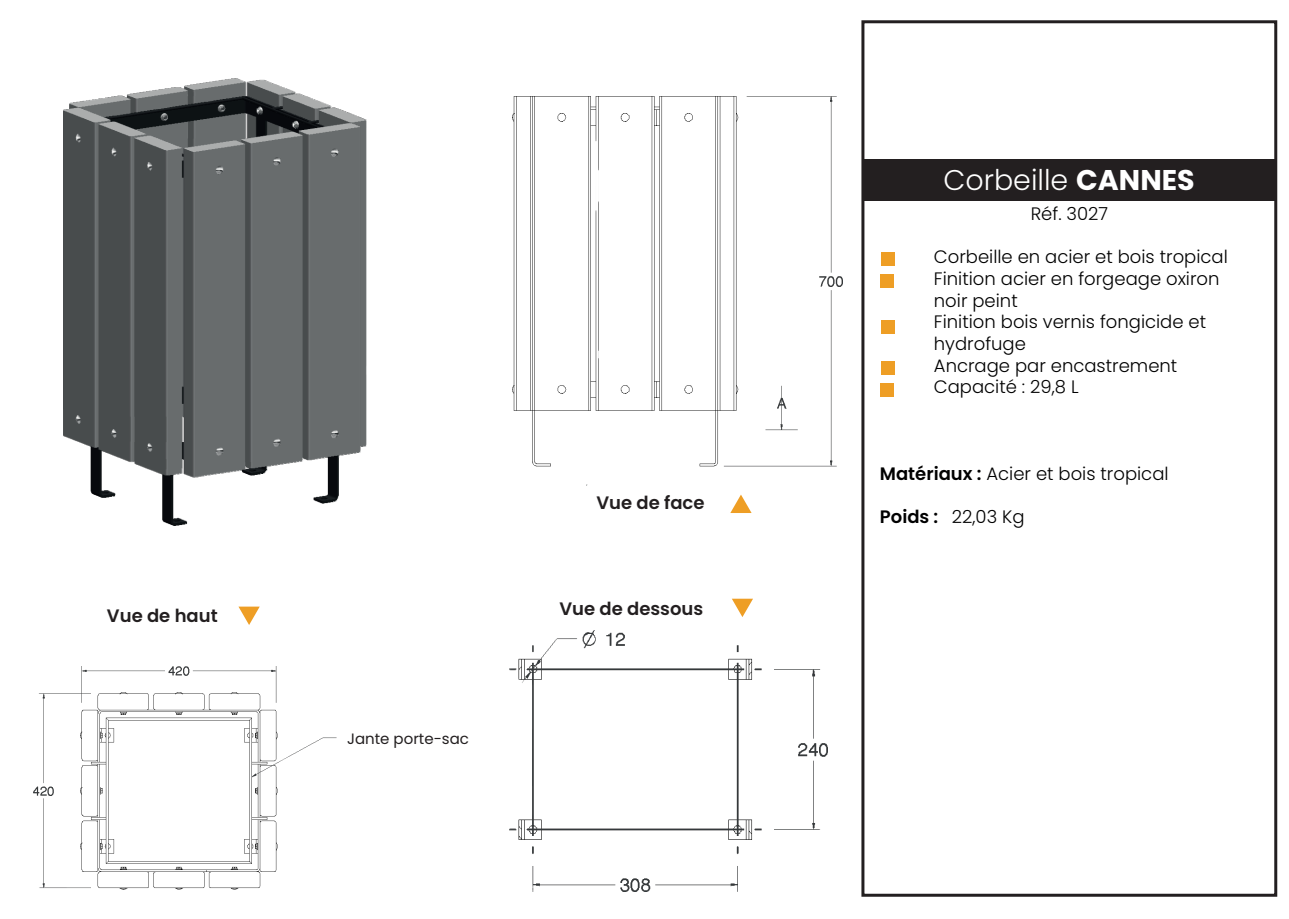
<style>
.page{position:relative;width:1289px;height:919px;background:#fff}
.page>*{position:absolute;margin:0;border:0;box-sizing:border-box;transform-origin:0 0}
.t1{font:300 28.5px "Poppins";color:#fff}
.t2{font:300 18px/21.6px "Poppins";color:#000001}
.t3{font:600 18px "Poppins";color:#231f20}
.t4{font:15px "Poppins";color:#231f20}
.s1{font-weight:700}
.s2{font-weight:600}
</style>
<div class="page">
<div style="left:861px;top:20px;width:416px;height:876px;border:3px solid #231f20"></div>
<div style="left:862px;top:159px;width:412px;height:42px;background:#231f20"></div>
<div style="left:881px;top:253px;width:13px;height:13px;background:#ee9e25"></div>
<div style="left:880px;top:383px;width:14px;height:13px;background:#ee9e25"></div>
<div style="left:881px;top:320px;width:13px;height:13px;background:#ee9e25"></div>
<svg style="left:730px;top:494px;width:21px;height:19px"></svg>
<div style="left:880px;top:275px;width:14px;height:13px;background:#ee9e25"></div>
<svg style="left:238px;top:606px;width:22px;height:19px"></svg>
<div style="left:880px;top:362px;width:14px;height:13px;background:#ee9e25"></div>
<img style="left:63px;top:78px;width:304px;height:448px">
<img style="left:512px;top:96px;width:330px;height:389px">
<img style="left:509px;top:631px;width:318px;height:259px">
<img style="left:33px;top:666px;width:304px;height:223px">
<svg style="left:732px;top:598px;width:21px;height:19px"></svg>
<p class="t3" style="left:596px;top:492px;width:110px">Vue de face</p>
<p class="t3" style="left:107px;top:604px;width:112px">Vue de haut</p>
<p class="t3" style="left:559px;top:598px;width:145px">Vue de dessous</p>
<p class="t4" style="left:347px;top:729px;width:123px">Jante porte-sac</p>
<h1 class="t1" style="left:943px;top:164px;width:253px">Corbeille <span class="s1">CANNES</span></h1>
<p class="t2" style="left:1030px;top:203px;width:79px">Réf. 3027</p>
<p class="t2" style="left:933px;top:246px;width:295px">Corbeille en acier et bois tropical<br>Finition acier en forgeage oxiron noir peint<br>Finition bois vernis fongicide et hydrofuge<br>Ancrage par encastrement<br>Capacité : 29,8 L</p>
<p class="t2" style="left:879px;top:462px;width:290px"><span class="s2">Matériaux :</span> Acier et bois tropical</p>
<p class="t2" style="left:879px;top:505px;width:146px"><span class="s2">Poids :</span> 22,03 Kg</p>
</div>
